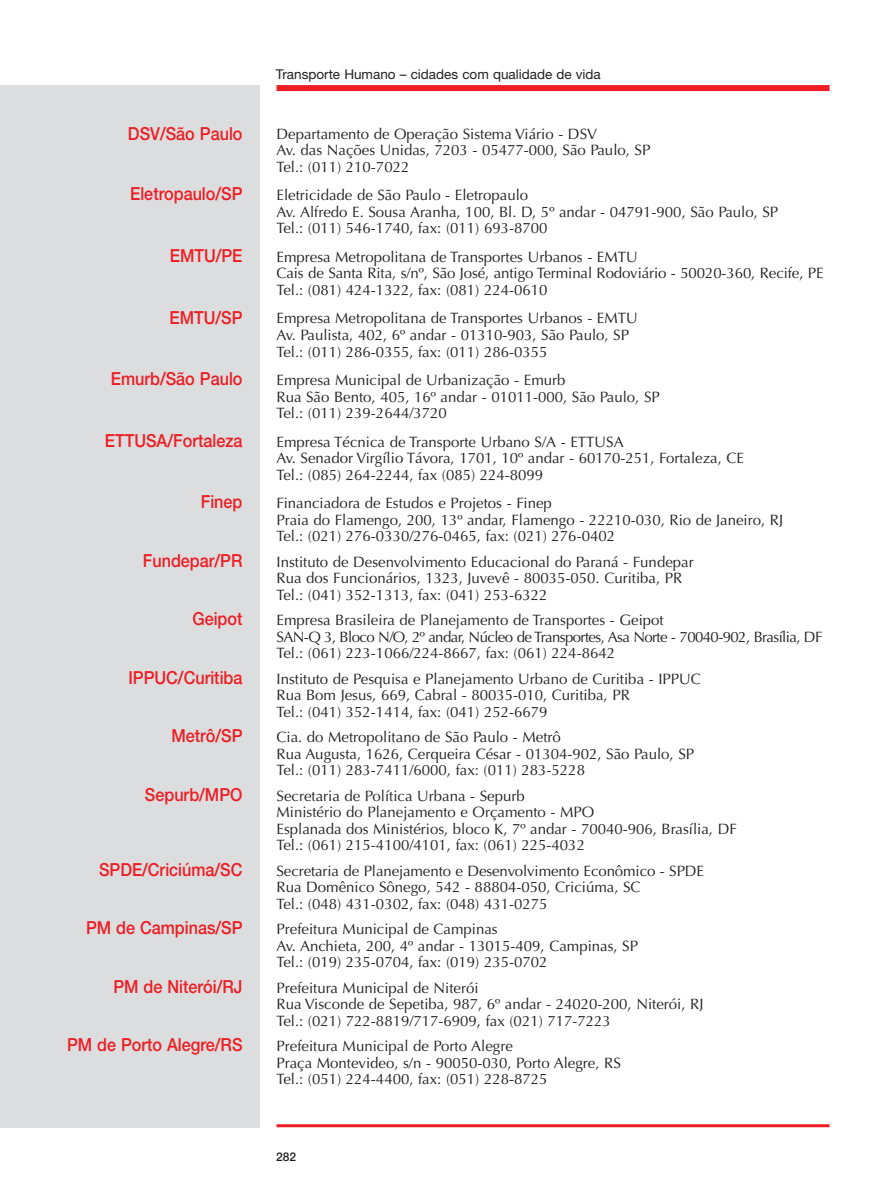
<style>
.page{position:relative;width:893px;height:1190px;background:#fff}
.page>*{position:absolute;margin:0;border:0;box-sizing:border-box;transform-origin:0 0}
.t1{font:500 18px "Helvetica Neue";color:#ee1d23;scale:.9 1}
.t2{font:15px/16.5px "Optima";color:#231f20}
.t3{font:13.5px "Helvetica Neue";color:#231f20}
.t4{font:500 12px "Helvetica Neue";color:#231f20}
</style>
<div class="page">
<div style="left:276px;top:85px;width:553px;height:6px;background:#ee1d23"></div>
<hr style="left:276px;top:1124px;width:553px;height:3px;background:#ee1d23">
<div style="left:0;top:85px;width:259px;height:1042px;background:#dcdddf"></div>
<p class="t1" style="left:128px;top:128px;width:129px">DSV/São Paulo</p>
<p class="t1" style="left:130px;top:188px;width:126px">Eletropaulo/SP</p>
<p class="t1" style="left:170px;top:249px;width:82px">EMTU/PE</p>
<p class="t1" style="left:169px;top:311px;width:83px">EMTU/SP</p>
<p class="t1" style="left:111px;top:372px;width:148px">Emurb/São Paulo</p>
<p class="t1" style="left:105px;top:434px;width:154px">ETTUSA/Fortaleza</p>
<p class="t1" style="left:201px;top:495px;width:48px">Finep</p>
<p class="t1" style="left:143px;top:554px;width:112px">Fundepar/PR</p>
<p class="t1" style="left:192px;top:612px;width:57px">Geipot</p>
<p class="t1" style="left:128px;top:671px;width:128px">IPPUC/Curitiba</p>
<p class="t1" style="left:171px;top:729px;width:81px">Metrô/SP</p>
<p class="t1" style="left:145px;top:788px;width:110px">Sepurb/MPO</p>
<p class="t1" style="left:99px;top:863px;width:161px">SPDE/Criciúma/SC</p>
<p class="t1" style="left:86px;top:921px;width:175px">PM de Campinas/SP</p>
<p class="t1" style="left:113px;top:980px;width:145px">PM de Niterói/RJ</p>
<p class="t1" style="left:67px;top:1038px;width:196px">PM de Porto Alegre/RS</p>
<p class="t3" style="left:276px;top:69px;width:326px">Transporte Humano – cidades com qualidade de vida</p>
<p class="t2" style="left:276px;top:129px;width:375px">Departamento de Operação Sistema Viário - DSV<br>Av. das Nações Unidas, 7203 - 05477-000, São Paulo, SP<br>Tel.: (011) 210-7022</p>
<p class="t2" style="left:276px;top:190px;width:503px">Eletricidade de São Paulo - Eletropaulo<br>Av. Alfredo E. Sousa Aranha, 100, Bl. D, 5º andar - 04791-900, São Paulo, SP<br>Tel.: (011) 546-1740, fax: (011) 693-8700</p>
<p class="t2" style="left:276px;top:252px;width:548px">Empresa Metropolitana de Transportes Urbanos - EMTU<br>Cais de Santa Rita, s/nº, São José, antigo Terminal Rodoviário - 50020-360, Recife, PE<br>Tel.: (081) 424-1322, fax: (081) 224-0610</p>
<p class="t2" style="left:276px;top:313px;width:363px">Empresa Metropolitana de Transportes Urbanos - EMTU<br>Av. Paulista, 402, 6º andar - 01310-903, São Paulo, SP<br>Tel.: (011) 286-0355, fax: (011) 286-0355</p>
<p class="t2" style="left:276px;top:375px;width:385px">Empresa Municipal de Urbanização - Emurb<br>Rua São Bento, 405, 16º andar - 01011-000, São Paulo, SP<br>Tel.: (011) 239-2644/3720</p>
<p class="t2" style="left:276px;top:436px;width:469px">Empresa Técnica de Transporte Urbano S/A - ETTUSA<br>Av. Senador Virgílio Távora, 1701, 10º andar - 60170-251, Fortaleza, CE<br>Tel.: (085) 264-2244, fax (085) 224-8099</p>
<p class="t2" style="left:276px;top:498px;width:508px">Financiadora de Estudos e Projetos - Finep<br>Praia do Flamengo, 200, 13º andar, Flamengo - 22210-030, Rio de Janeiro, RJ<br>Tel.: (021) 276-0330/276-0465, fax: (021) 276-0402</p>
<p class="t2" style="left:276px;top:556px;width:418px">Instituto de Desenvolvimento Educacional do Paraná - Fundepar<br>Rua dos Funcionários, 1323, Juvevê - 80035-050. Curitiba, PR<br>Tel.: (041) 352-1313, fax: (041) 253-6322</p>
<p class="t2" style="left:276px;top:615px;width:547px">Empresa Brasileira de Planejamento de Transportes - Geipot<br>SAN-Q 3, Bloco N/O, 2º andar, Núcleo de Transportes, Asa Norte - 70040-902, Brasília, DF<br>Tel.: (061) 223-1066/224-8667, fax: (061) 224-8642</p>
<p class="t2" style="left:276px;top:673px;width:426px">Instituto de Pesquisa e Planejamento Urbano de Curitiba - IPPUC<br>Rua Bom Jesus, 669, Cabral - 80035-010, Curitiba, PR<br>Tel.: (041) 352-1414, fax: (041) 252-6679</p>
<p class="t2" style="left:276px;top:732px;width:419px">Cia. do Metropolitano de São Paulo - Metrô<br>Rua Augusta, 1626, Cerqueira César - 01304-902, São Paulo, SP<br>Tel.: (011) 283-7411/6000, fax: (011) 283-5228</p>
<p class="t2" style="left:276px;top:790px;width:462px">Secretaria de Política Urbana - Sepurb<br>Ministério do Planejamento e Orçamento - MPO<br>Esplanada dos Ministérios, bloco K, 7º andar - 70040-906, Brasília, DF Tel.: (061) 215-4100/4101, fax: (061) 225-4032</p>
<p class="t2" style="left:276px;top:865px;width:429px">Secretaria de Planejamento e Desenvolvimento Econômico - SPDE<br>Rua Domênico Sônego, 542 - 88804-050, Criciúma, SC<br>Tel.: (048) 431-0302, fax: (048) 431-0275</p>
<p class="t2" style="left:276px;top:924px;width:363px">Prefeitura Municipal de Campinas<br>Av. Anchieta, 200, 4º andar - 13015-409, Campinas, SP<br>Tel.: (019) 235-0704, fax: (019) 235-0702</p>
<p class="t2" style="left:276px;top:982px;width:428px">Prefeitura Municipal de Niterói<br>Rua Visconde de Sepetiba, 987, 6º andar - 24020-200, Niterói, RJ<br>Tel.: (021) 722-8819/717-6909, fax (021) 717-7223</p>
<p class="t2" style="left:276px;top:1041px;width:346px">Prefeitura Municipal de Porto Alegre<br>Praça Montevideo, s/n - 90050-030, Porto Alegre, RS<br>Tel.: (051) 224-4400, fax: (051) 228-8725</p>
<p class="t4" style="left:276px;top:1152px;width:22px">282</p>
</div>
